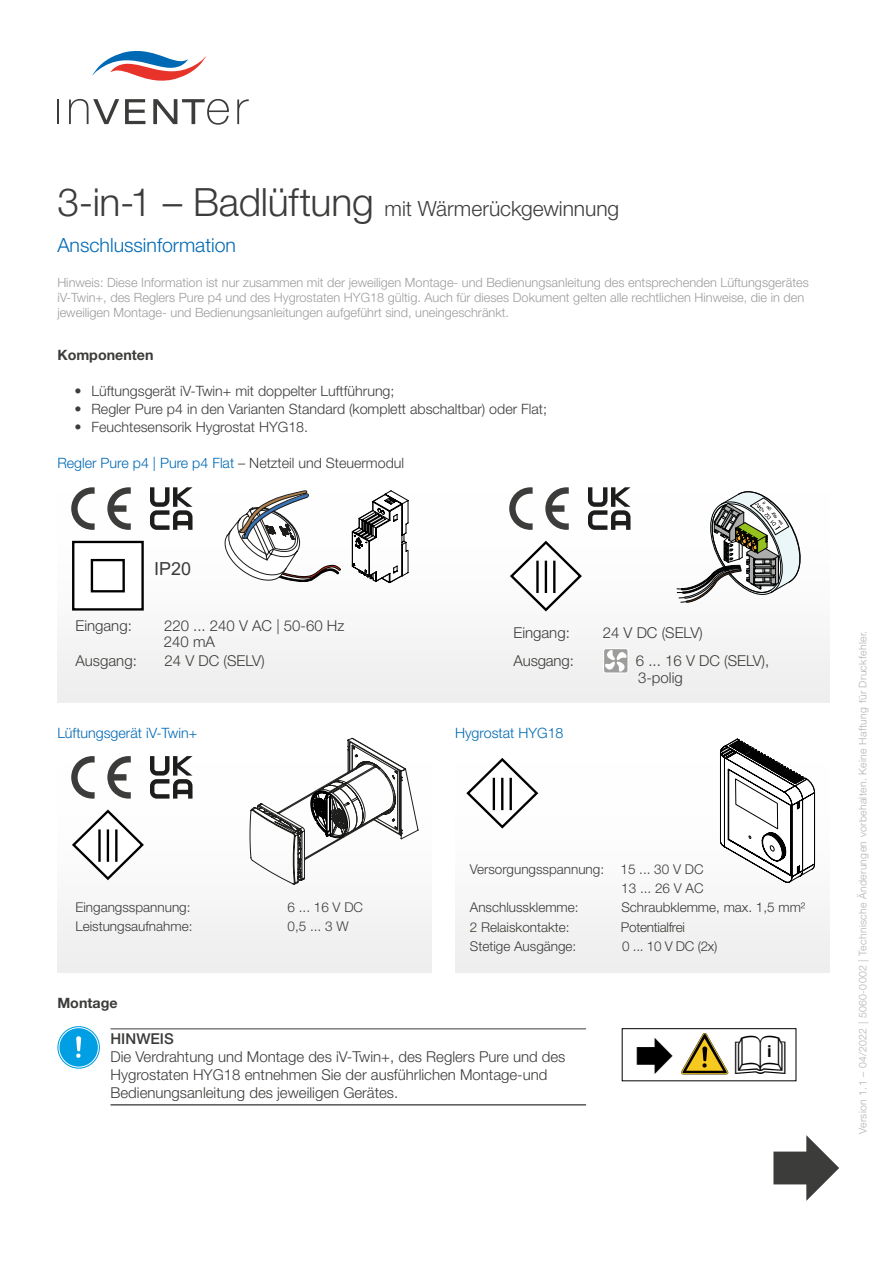
<style>
.page{position:relative;width:893px;height:1263px;background:#fff}
.page>*{position:absolute;margin:0;border:0;box-sizing:border-box;transform-origin:0 0}
.t1{font:300 21px "Helvetica Neue CE";color:#3c3c3b}
.t2{font:300 19.5px "Helvetica Neue CE";color:#0069b4}
.t3{font:18px "Arial";color:#3c3c3b}
.t4{font:700 16.35px "Arial";color:#000}
.t5{font:300 15px/18px "Helvetica Neue LT Std";color:#3c3c3b}
.t6{font:500 15px "Helvetica Neue LT Std";color:#3c3c3b}
.t7{font:300 14.25px "Helvetica Neue LT Std";color:#3c3c3b}
.t8{font:300 14.25px "Helvetica Neue LT Std";color:#0069b4}
.t9{font:700 14.25px "Helvetica Neue LT Std";color:#3c3c3b}
.t10{font:300 13.5px "Helvetica Neue LT Std";color:#3c3c3b}
.t11{font:300 13.5px "Helvetica Neue LT Std";letter-spacing:-.02em;color:#3c3c3b}
.t12{font:300 12.75px/15px "Helvetica Neue LT Std";color:#9d9d9c}
.t13{font:300 10.5px "Helvetica Neue LT Std";letter-spacing:.03em;color:#b3b2b2}
.s1{font-size:39px}
.s2{color:#3c3c3b}
</style>
<div class="page">
<hr style="left:57px;top:99px;width:2px;height:25px;background:#3c3c3b">
<svg style="left:69px;top:99px;width:50px;height:25px"></svg>
<svg style="left:125px;top:99px;width:20px;height:25px"></svg>
<svg style="left:153px;top:99px;width:76px;height:26px"></svg>
<svg style="left:237px;top:99px;width:12px;height:25px"></svg>
<svg style="left:92px;top:50px;width:114px;height:31px"></svg>
<div style="left:57px;top:450px;width:772px;height:252px;background:#f9f9f9"></div>
<div style="left:455px;top:720px;width:374px;height:252px;background:#fafafa"></div>
<div style="left:57px;top:720px;width:375px;height:252px;background:#f7f7f7"></div>
<hr style="left:683px;top:1074px;width:43px;height:1px;background:#040100">
<svg style="left:681px;top:1033px;width:47px;height:41px"></svg>
<div style="left:622px;top:1028px;width:174px;height:53px;border:1px solid #000"></div>
<div style="left:73px;top:542px;width:70px;height:67px;background:#fff"></div>
<div style="left:91px;top:559px;width:34px;height:33px;border:2px solid #000"></div>
<div style="left:72px;top:541px;width:72px;height:70px;border:2px solid #000"></div>
<svg style="left:225px;top:490px;width:116px;height:92px"></svg>
<svg style="left:352px;top:490px;width:57px;height:93px"></svg>
<svg style="left:71px;top:487px;width:60px;height:43px"></svg>
<svg style="left:150px;top:487px;width:43px;height:43px"></svg>
<svg style="left:510px;top:540px;width:72px;height:71px"></svg>
<hr style="left:545px;top:561px;width:2px;height:32px;background:#000">
<hr style="left:553px;top:561px;width:2px;height:32px;background:#000">
<hr style="left:536px;top:561px;width:3px;height:32px;background:#000">
<svg style="left:509px;top:487px;width:60px;height:43px"></svg>
<svg style="left:588px;top:487px;width:42px;height:43px"></svg>
<svg style="left:677px;top:491px;width:124px;height:112px"></svg>
<svg style="left:249px;top:738px;width:169px;height:146px"></svg>
<svg style="left:72px;top:809px;width:72px;height:71px"></svg>
<hr style="left:107px;top:829px;width:2px;height:33px;background:#000">
<hr style="left:115px;top:829px;width:3px;height:33px;background:#000">
<hr style="left:98px;top:829px;width:3px;height:33px;background:#000">
<svg style="left:71px;top:756px;width:60px;height:43px"></svg>
<svg style="left:150px;top:756px;width:43px;height:43px"></svg>
<svg style="left:720px;top:738px;width:95px;height:145px"></svg>
<svg style="left:466px;top:758px;width:73px;height:70px"></svg>
<hr style="left:501px;top:778px;width:2px;height:32px;background:#000">
<hr style="left:510px;top:778px;width:2px;height:32px;background:#000">
<hr style="left:493px;top:778px;width:2px;height:32px;background:#000">
<hr style="left:110px;top:1028px;width:476px;height:1px;background:#3c3c3b">
<hr style="left:110px;top:1104px;width:476px;height:1px;background:#000">
<svg style="left:57px;top:1026px;width:43px;height:43px"></svg>
<div style="left:59px;top:1027px;width:40px;height:40px;border:1px solid #fff;border-radius:50%"></div>
<svg style="left:76px;top:1036px;width:5px;height:22px"></svg>
<div style="left:603px;top:648px;width:26px;height:26px;border:1px solid #fff;border-radius:2px"></div>
<svg style="left:603px;top:648px;width:25px;height:25px"></svg>
<h1 class="t1" style="left:57px;top:196px;width:563px"><span class="s1">3-in-1 – Badlüftung</span> mit Wärmerückgewinnung</h1>
<h2 class="t2" style="left:57px;top:233px;width:180px">Anschlussinformation</h2>
<p class="t12" style="left:57px;top:274px;width:753px">Hinweis: Diese Information ist nur zusammen mit der jeweiligen Montage- und Bedienungsanleitung des entsprechenden Lüftungsgerätes iV-Twin+, des Reglers Pure p4 und des Hygrostaten HYG18 gültig. Auch für dieses Dokument gelten alle rechtlichen Hinweise, die in den jeweiligen Montage- und Bedienungsanleitungen aufgeführt sind, uneingeschränkt.</p>
<p class="t9" style="left:57px;top:346px;width:98px">Komponenten</p>
<p class="t7" style="left:74px;top:382px;width:322px">• Lüftungsgerät iV-Twin+ mit doppelter Luftführung;</p>
<p class="t7" style="left:74px;top:400px;width:474px">• Regler Pure p4 in den Varianten Standard (komplett abschaltbar) oder Flat;</p>
<p class="t7" style="left:74px;top:418px;width:235px">• Feuchtesensorik Hygrostat HYG18.</p>
<p class="t8" style="left:57px;top:454px;width:348px">Regler Pure p4 | Pure p4 Flat <span class="s2">– Netzteil und Steuermodul</span></p>
<h3 class="t3" style="left:154px;top:556px;width:39px">IP20</h3>
<p class="t5" style="left:75px;top:616px;width:58px">Eingang:</p>
<p class="t5" style="left:164px;top:617px;width:182px;line-height:16.2px">220 ... 240 V AC | 50-60 Hz<br>240 mA</p>
<p class="t5" style="left:75px;top:651px;width:63px">Ausgang:</p>
<p class="t5" style="left:165px;top:651px;width:102px">24 V DC (SELV)</p>
<p class="t8" style="left:57px;top:724px;width:141px">Lüftungsgerät iV-Twin+</p>
<p class="t10" style="left:75px;top:899px;width:117px">Eingangsspannung:</p>
<p class="t10" style="left:288px;top:899px;width:77px">6 ... 16 V DC</p>
<p class="t10" style="left:75px;top:918px;width:119px">Leistungsaufnahme:</p>
<p class="t10" style="left:288px;top:918px;width:63px">0,5 ... 3 W</p>
<p class="t5" style="left:513px;top:624px;width:58px">Eingang:</p>
<p class="t5" style="left:603px;top:624px;width:102px">24 V DC (SELV)</p>
<p class="t5" style="left:513px;top:651px;width:62px">Ausgang:</p>
<p class="t5" style="left:636px;top:652px;width:135px;line-height:17.1px">6 ... 16 V DC (SELV),<br>3-polig</p>
<p class="t8" style="left:455px;top:724px;width:110px">Hygrostat HYG18</p>
<p class="t10" style="left:470px;top:861px;width:235px">Versorgungsspannung: 15 ... 30 V DC</p>
<p class="t10" style="left:621px;top:880px;width:84px">13 ... 26 V AC</p>
<p class="t10" style="left:470px;top:899px;width:110px">Anschlussklemme:</p>
<p class="t10" style="left:621px;top:899px;width:186px">Schraubklemme, max. 1,5 mm²</p>
<p class="t10" style="left:470px;top:918px;width:101px">2 Relaiskontakte:</p>
<p class="t11" style="left:621px;top:918px;width:66px">Potentialfrei</p>
<p class="t10" style="left:470px;top:938px;width:108px">Stetige Ausgänge:</p>
<p class="t10" style="left:622px;top:938px;width:97px">0 ... 10 V DC (2x)</p>
<p class="t9" style="left:57px;top:994px;width:62px">Montage</p>
<p class="t6" style="left:110px;top:1030px;width:65px">HINWEIS</p>
<p class="t5" style="left:110px;top:1047px;width:456px">Die Verdrahtung und Montage des iV-Twin+, des Reglers Pure und des<br>Hygrostaten HYG18 entnehmen Sie der ausführlichen Montage-und<br>Bedienungsanleitung des jeweiligen Gerätes.</p>
<p class="t4" style="left:767px;top:1040px;width:6px">i</p>
<p class="t13" style="left:856px;top:1134px;width:505px;rotate:-90deg">Version 1.1 – 04/2022 | 5060-0002 | Technische Änderungen vorbehalten. Keine Haftung für Druckfehler.</p>
</div>
